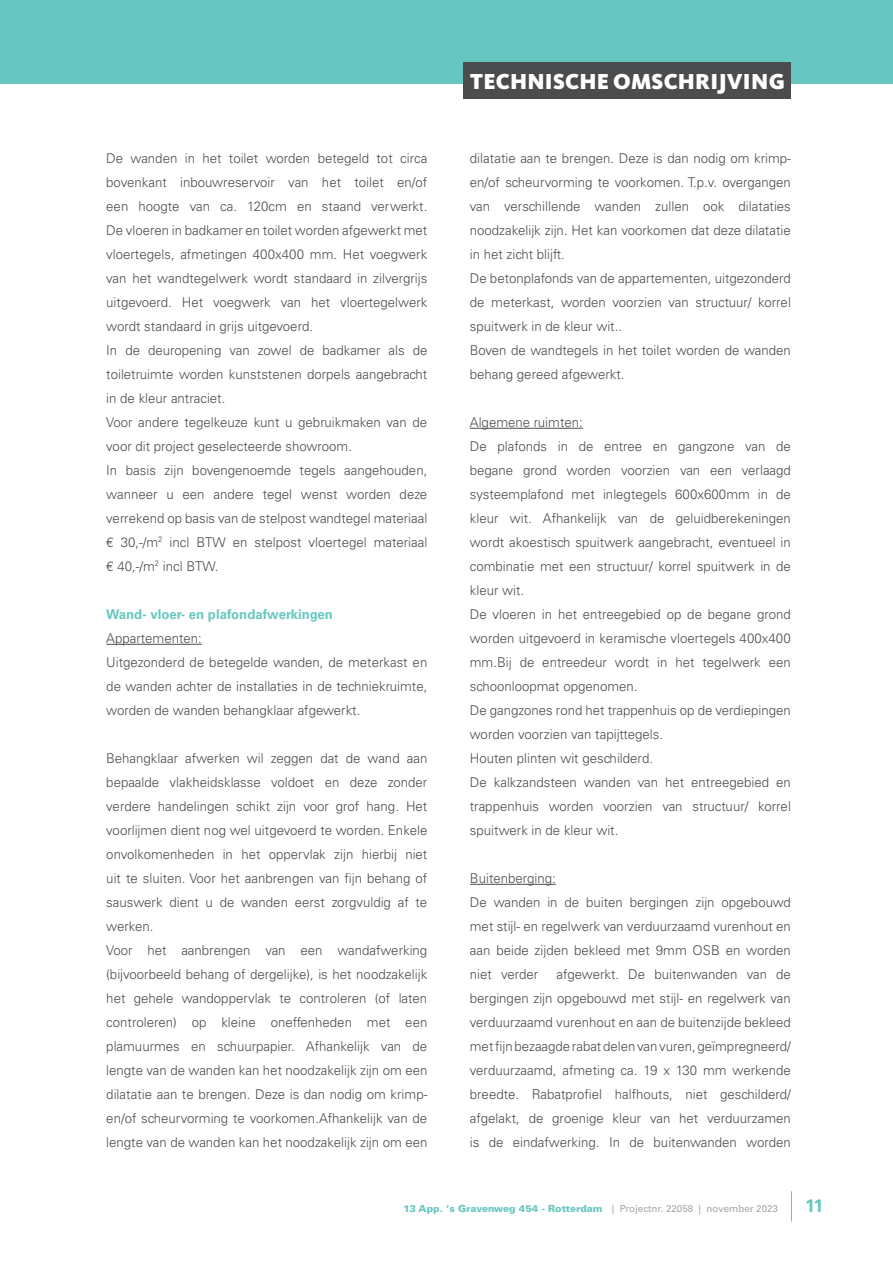
<style>
.page{position:relative;width:893px;height:1263px;background:#fff}
.page>*{position:absolute;margin:0;border:0;box-sizing:border-box;transform-origin:0 0}
.t1{font:900 22.5px "Kievit OT";letter-spacing:.01em;color:#fff}
.t2{font:700 18px "Univers LT Std";color:#67c7c0}
.t3{font:300 13.5px/24px "Univers LT Std";color:#4b4c4d}
.t4{font:700 13.5px "Univers LT Std";color:#67c7c0}
.t5{font:900 9.75px "Univers LT Std";color:#67c7c0}
.s1{font-weight:400;color:#a3a4a8}
</style>
<div class="page">
<hr style="left:791px;top:1191px;width:1px;height:30px;background:#a8a9ad">
<div style="left:0;top:0;width:893px;height:84px;background:#67c7c0"></div>
<div style="left:463px;top:62px;width:328px;height:37px;background:#4b4c4d"></div>
<hr style="left:106px;top:644px;width:96px;height:1px;background:#4b4c4d">
<hr style="left:470px;top:428px;width:113px;height:1px;background:#4b4c4d">
<hr style="left:470px;top:884px;width:86px;height:1px;background:#4b4c4d">
<p class="t3" style="left:106px;top:146px;width:323px">De wanden in het toilet worden betegeld tot circa bovenkant inbouwreservoir van het toilet en/of een hoogte van ca. 120cm en staand verwerkt.<br>De vloeren in badkamer en toilet worden afgewerkt met vloertegels, afmetingen 400x400 mm. Het voegwerk van het wandtegelwerk wordt standaard in zilvergrijs uitgevoerd. Het voegwerk van het vloertegelwerk wordt standaard in grijs uitgevoerd.<br>In de deuropening van zowel de badkamer als de toiletruimte worden kunststenen dorpels aangebracht in de kleur antraciet.<br>Voor andere tegelkeuze kunt u gebruikmaken van de voor dit project geselecteerde showroom.<br>In basis zijn bovengenoemde tegels aangehouden, wanneer u een andere tegel wenst worden deze verrekend op basis van de stelpost wandtegel materiaal € 30,-/m<sup>2</sup> incl BTW en stelpost vloertegel materiaal € 40,-/m<sup>2</sup> incl BTW.</p>
<p class="t4" style="left:106px;top:606px;width:228px">Wand- vloer- en plafondafwerkingen</p>
<p class="t3" style="left:106px;top:626px;width:323px">Appartementen:<br>Uitgezonderd de betegelde wanden, de meterkast en de wanden achter de installaties in de techniekruimte, worden de wanden behangklaar afgewerkt.</p>
<p class="t3" style="left:106px;top:746px;width:323px">Behangklaar afwerken wil zeggen dat de wand aan bepaalde vlakheidsklasse voldoet en deze zonder verdere handelingen schikt zijn voor grof hang. Het voorlijmen dient nog wel uitgevoerd te worden. Enkele onvolkomenheden in het oppervlak zijn hierbij niet uit te sluiten. Voor het aanbrengen van fijn behang of sauswerk dient u de wanden eerst zorgvuldig af te werken.<br>Voor het aanbrengen van een wandafwerking (bijvoorbeeld behang of dergelijke), is het noodzakelijk het gehele wandoppervlak te controleren (of laten controleren) op kleine oneffenheden met een plamuurmes en schuurpapier. Afhankelijk van de lengte van de wanden kan het noodzakelijk zijn om een dilatatie aan te brengen. Deze is dan nodig om krimp&shy;en/of scheurvorming te voorkomen.Afhankelijk van de lengte van de wanden kan het noodzakelijk zijn om een</p>
<h1 class="t1" style="left:470px;top:67px;width:316px">TECHNISCHE OMSCHRIJVING</h1>
<p class="t3" style="left:470px;top:146px;width:323px">dilatatie aan te brengen. Deze is dan nodig om krimp&shy;en/of scheurvorming te voorkomen. T.p.v. overgangen van verschillende wanden zullen ook dilataties noodzakelijk zijn. Het kan voorkomen dat deze dilatatie in het zicht blijft.<br>De betonplafonds van de appartementen, uitgezonderd de meterkast, worden voorzien van structuur/ korrel spuitwerk in de kleur wit..<br>Boven de wandtegels in het toilet worden de wanden behang gereed afgewerkt.</p>
<p class="t3" style="left:470px;top:410px;width:323px">Algemene ruimten:<br>De plafonds in de entree en gangzone van de begane grond worden voorzien van een verlaagd systeemplafond met inlegtegels 600x600mm in de kleur wit. Afhankelijk van de geluidberekeningen wordt akoestisch spuitwerk aangebracht, eventueel in combinatie met een structuur/ korrel spuitwerk in de kleur wit.<br>De vloeren in het entreegebied op de begane grond worden uitgevoerd in keramische vloertegels 400x400 mm.Bij de entreedeur wordt in het tegelwerk een schoonloopmat opgenomen.<br>De gangzones rond het trappenhuis op de verdiepingen worden voorzien van tapijttegels.<br>Houten plinten wit geschilderd.<br>De kalkzandsteen wanden van het entreegebied en trappenhuis worden voorzien van structuur/ korrel spuitwerk in de kleur wit.</p>
<p class="t3" style="left:470px;top:866px;width:323px">Buitenberging:<br>De wanden in de buiten bergingen zijn opgebouwd met stijl- en regelwerk van verduurzaamd vurenhout en aan beide zijden bekleed met 9mm OSB en worden niet verder</p>
<p class="t3" style="left:470px;top:962px;width:323px;text-align:justify;text-indent:87px">afgewerkt. De buitenwanden van de bergingen zijn opgebouwd met stijl- en regelwerk van verduurzaamd vurenhout en aan de buitenzijde bekleed met fijn bezaagde rabat delen van vuren, geïmpregneerd/ verduurzaamd, afmeting ca. 19 x 130 mm werkende breedte. Rabatprofiel halfhouts, niet geschilderd/ afgelakt, de groenige kleur van het verduurzamen is de eindafwerking. In de buitenwanden worden</p>
<p class="t5" style="left:403px;top:1202px;width:376px">13 App. ‘s Gravenweg 454 - Rotterdam <span class="s1">| Projectnr. 22058 | november 2023</span></p>
<h2 class="t2" style="left:805px;top:1195px;width:20px">11</h2>
</div>
